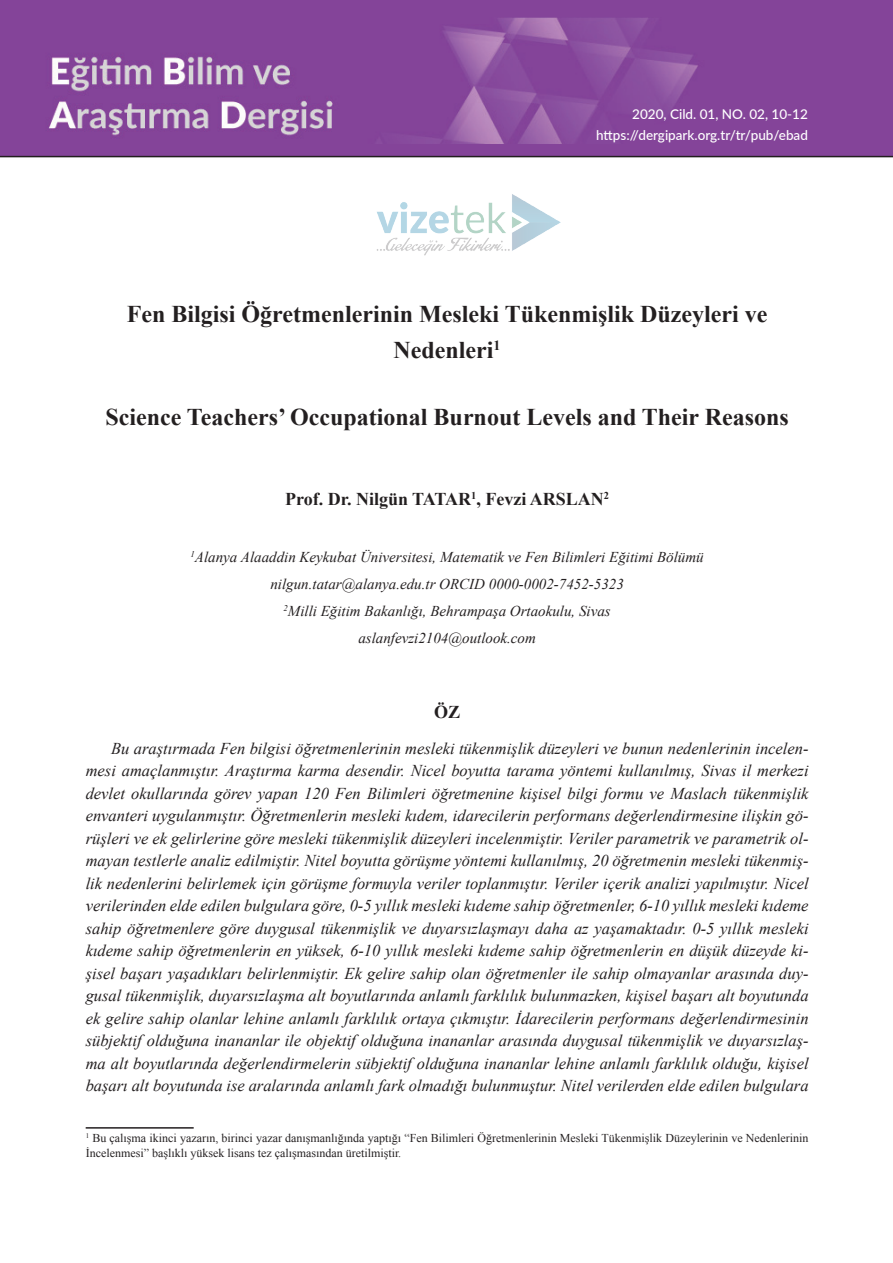
<style>
.page{position:relative;width:893px;height:1263px;background:#fff}
.page>*{position:absolute;margin:0;border:0;box-sizing:border-box;transform-origin:0 0}
.t1{font:700 24px/36px "Times New Roman";color:#231f20;text-align:center}
.t2{font:700 18px "Times New Roman";color:#231f20}
.t3{font:italic 16.5px/22.5px "Times New Roman";color:#231f20;text-align:justify}
.t4{font:italic 15px/26.7px "Times New Roman";color:#231f20;text-align:center}
.t5{font:500 13.5px/20.4px "Lato";color:#fff;text-align:right}
.t6{font:12px/14.4px "Times New Roman";color:#231f20}
</style>
<div class="page">
<img style="left:377px;top:194px;width:184px;height:62px">
<div style="left:0;top:0;width:893px;height:157px;background:#844499"></div>
<img style="left:18px;top:17px;width:857px;height:127px">
<hr style="left:86px;top:1127px;width:108px;height:1px;background:#231f20">
<p class="t5" style="left:596px;top:104px;width:213px">2020, Cild. 01, NO. 02, 10-12 https://dergipark.org.tr/tr/pub/ebad</p>
<h1 class="t1" style="left:127px;top:296px;width:642px">Fen Bilgisi Öğretmenlerinin Mesleki Tükenmişlik Düzeyleri ve<br>Nedenleri<sup>1</sup></h1>
<h1 class="t1" style="left:105px;top:399px;width:685px">Science Teachers’ Occupational Burnout Levels and Their Reasons</h1>
<p class="t2" style="left:285px;top:486px;width:326px">Prof. Dr. Nilgün TATAR<sup>1</sup>, Fevzi ARSLAN<sup>2</sup></p>
<p class="t4" style="left:191px;top:544px;width:515px"><sup>1</sup>Alanya Alaaddin Keykubat Üniversitesi, Matematik ve Fen Bilimleri Eğitimi Bölümü nilgun.tatar@alanya.edu.tr ORCID 0000-0002-7452-5323<br><sup>2</sup>Milli Eğitim Bakanlığı, Behrampaşa Ortaokulu, Sivas<br>aslanfevzi2104@outlook.com</p>
<p class="t2" style="left:434px;top:700px;width:28px">ÖZ</p>
<p class="t3" style="left:86px;top:736px;width:724px;text-indent:26px">Bu araştırmada Fen bilgisi öğretmenlerinin mesleki tükenmişlik düzeyleri ve bunun nedenlerinin incelen&shy;mesi amaçlanmıştır. Araştırma karma desendir. Nicel boyutta tarama yöntemi kullanılmış, Sivas il merkezi devlet okullarında görev yapan 120 Fen Bilimleri öğretmenine kişisel bilgi formu ve Maslach tükenmişlik envanteri uygulanmıştır. Öğretmenlerin mesleki kıdem, idarecilerin performans değerlendirmesine ilişkin gö&shy;rüşleri ve ek gelirlerine göre mesleki tükenmişlik düzeyleri incelenmiştir. Veriler parametrik ve parametrik ol&shy;mayan testlerle analiz edilmiştir. Nitel boyutta görüşme yöntemi kullanılmış, 20 öğretmenin mesleki tükenmiş&shy;lik nedenlerini belirlemek için görüşme formuyla veriler toplanmıştır. Veriler içerik analizi yapılmıştır. Nicel verilerinden elde edilen bulgulara göre, 0-5 yıllık mesleki kıdeme sahip öğretmenler, 6-10 yıllık mesleki kıdeme sahip öğretmenlere göre duygusal tükenmişlik ve duyarsızlaşmayı daha az yaşamaktadır. 0-5 yıllık mesleki kıdeme sahip öğretmenlerin en yüksek, 6-10 yıllık mesleki kıdeme sahip öğretmenlerin en düşük düzeyde ki&shy;şisel başarı yaşadıkları belirlenmiştir. Ek gelire sahip olan öğretmenler ile sahip olmayanlar arasında duy&shy;gusal tükenmişlik, duyarsızlaşma alt boyutlarında anlamlı farklılık bulunmazken, kişisel başarı alt boyutunda ek gelire sahip olanlar lehine anlamlı farklılık ortaya çıkmıştır. İdarecilerin performans değerlendirmesinin sübjektif olduğuna inananlar ile objektif olduğuna inananlar arasında duygusal tükenmişlik ve duyarsızlaş&shy;ma alt boyutlarında değerlendirmelerin sübjektif olduğuna inananlar lehine anlamlı farklılık olduğu, kişisel başarı alt boyutunda ise aralarında anlamlı fark olmadığı bulunmuştur. Nitel verilerden elde edilen bulgulara</p>
<p class="t6" style="left:86px;top:1131px;width:724px"><sup>1</sup> Bu çalışma ikinci yazarın, birinci yazar danışmanlığında yaptığı “Fen Bilimleri Öğretmenlerinin Mesleki Tükenmişlik Düzeylerinin ve Nedenlerinin<br>İncelenmesi” başlıklı yüksek lisans tez çalışmasından üretilmiştir.</p>
</div>
